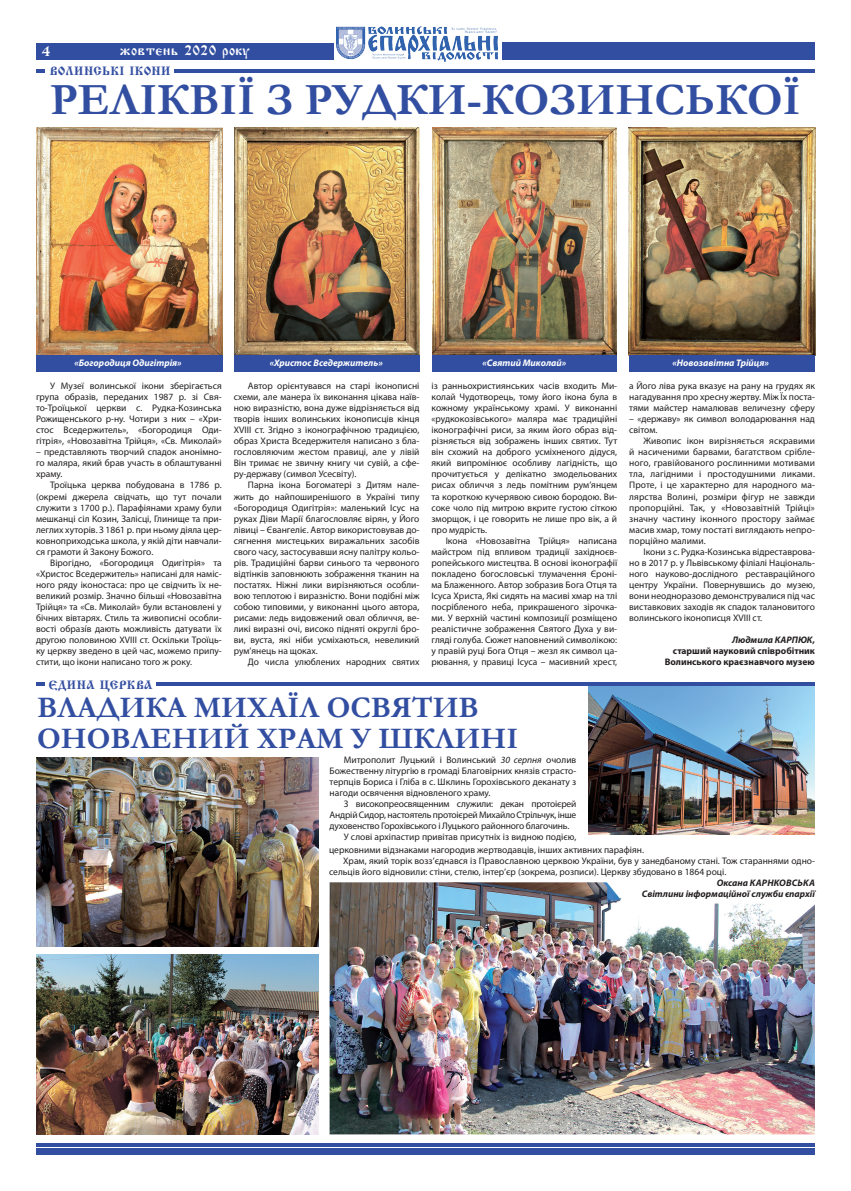
<style>
.page{position:relative;width:851px;height:1191px;background:#fff}
.page>*{position:absolute;margin:0;border:0;box-sizing:border-box;transform-origin:0 0}
.t1{font:700 45px "Garamond";color:#324ea1}
.t2{font:700 30px/31px "Garamond";color:#324ea1}
.t3{font:14px "Izhitsa CTT";letter-spacing:.04em;color:#fff}
.t4{font:12px "Izhitsa CTT";letter-spacing:.035em;color:#324ea1}
.t5{font:9.5px/11px "Myriad Pro";color:#231f20;text-align:justify}
.t6{font:9.5px "Myriad Pro";letter-spacing:-.02em;color:#231f20}
.t7{font:italic 700 9.5px "Myriad Pro";color:#fff}
.t8{font:700 9.5px/11px "Myriad Pro";color:#231f20;text-align:right}
.t9{font:italic 700 9.5px/11px "Myriad Pro";color:#231f20;text-align:right}
.s1{font-style:italic}
</style>
<div class="page">
<img style="left:588px;top:685px;width:226px;height:150px">
<hr style="left:36px;top:70px;width:778px;height:3px;background:#324ea1">
<div style="left:36px;top:1149px;width:778px;height:6px;background:#324ea1"></div>
<hr style="left:36px;top:1143px;width:778px;height:3px;background:#324ea1">
<div style="left:502px;top:43px;width:312px;height:17px;background:#324ea1"></div>
<div style="left:36px;top:43px;width:298px;height:17px;background:#324ea1"></div>
<div style="left:46px;top:64px;width:128px;height:14px;background:#fff"></div>
<img style="left:337px;top:26px;width:161px;height:36px">
<hr style="left:36px;top:682px;width:778px;height:3px;background:#324ea1">
<div style="left:45px;top:679px;width:111px;height:12px;background:#fff"></div>
<img style="left:36px;top:128px;width:186px;height:227px">
<img style="left:628px;top:128px;width:187px;height:227px">
<img style="left:432px;top:128px;width:185px;height:227px">
<img style="left:234px;top:128px;width:185px;height:227px">
<div style="left:36px;top:355px;width:186px;height:16px;background:#324ea1"></div>
<div style="left:234px;top:355px;width:186px;height:16px;background:#324ea1"></div>
<div style="left:432px;top:355px;width:185px;height:16px;background:#324ea1"></div>
<div style="left:629px;top:355px;width:185px;height:16px;background:#324ea1"></div>
<img style="left:36px;top:757px;width:282px;height:189px">
<img style="left:36px;top:954px;width:282px;height:180px">
<img style="left:329px;top:882px;width:485px;height:252px">
<h3 class="t3" style="left:42px;top:43px;width:10px">4</h3>
<h3 class="t3" style="left:120px;top:42px;width:131px">жовтень 2020 року</h3>
<p class="t4" style="left:50px;top:65px;width:122px">ВОЛИНСЬКI IКОНИ</p>
<h1 class="t1" style="left:50px;top:69px;width:752px">РЕЛІКВІЇ З РУДКИ-КОЗИНСЬКОЇ</h1>
<p class="t7" style="left:74px;top:357px;width:109px">«Богородиця Одигітрія»</p>
<p class="t7" style="left:269px;top:357px;width:115px">«Христос Вседержитель»</p>
<p class="t7" style="left:482px;top:357px;width:85px">«Святий Миколай»</p>
<p class="t7" style="left:672px;top:357px;width:98px">«Новозавітна Трійця»</p>
<p class="t5" style="left:36px;top:380px;width:187px;text-indent:14px">У Музеї волинської ікони зберігається група образів, переданих 1987 р. зі Свя&shy;то-Троїцької церкви с. Рудка-Козинська Рожищенського р-ну. Чотири з них – «Хри&shy;стос Вседержитель», «Богородиця Оди&shy;гітрія», «Новозавітна Трійця», «Св. Миколай»</p>
<p class="t5" style="left:36px;top:446px;width:187px">– представляють творчий спадок анонімно&shy;го маляра, який брав участь в облаштуванні храму.</p>
<p class="t5" style="left:36px;top:479px;width:187px;text-indent:14px">Троїцька церква побудована в 1786 р. (окремі джерела свідчать, що тут почали служити з 1700 р.). Парафіянами храму були мешканці сіл Козин, Залісці, Глинище та при&shy;леглих хуторів. З 1861 р. при ньому діяла цер&shy;ковноприходська школа, у якій діти навчали&shy;ся грамоти й Закону Божого.</p>
<p class="t5" style="left:36px;top:556px;width:187px;text-indent:14px">Вірогідно, «Богородиця Одигітрія» та «Христос Вседержитель» написані для наміс&shy;ного ряду іконостаса: про це свідчить їх не&shy;великий розмір. Значно більші «Новозавітна Трійця» та «Св. Миколай» були встановлені у бічних вівтарях. Стиль та живописні особли&shy;вості образíв дають можливість датувати їх другою половиною XVIII ст. Оскільки Троїць&shy;ку церкву зведено в цей час, можемо припу&shy;стити, що ікони написано того ж року.</p>
<p class="t5" style="left:234px;top:380px;width:187px;text-indent:14px">Автор орієнтувався на старі іконописні схеми, але манера їх виконання цікава наїв&shy;ною виразністю, вона дуже відрізняється від творів інших волинських іконописців кінця XVIII ст. Згідно з іконографічною традицією, образ Христа Вседержителя написано з бла&shy;гословляючим жестом правиці, але у лівій Він тримає не звичну книгу чи сувій, а сфе&shy;ру-державу (символ Усесвіту).</p>
<p class="t5" style="left:234px;top:479px;width:187px;text-indent:14px">Парна ікона Богоматері з Дитям нале&shy;жить до найпоширенішого в Україні типу «Богородиця Одигітрія»: маленький Ісус на руках Діви Марії благословляє вірян, у Його лівиці – Євангеліє. Автор використовував до&shy;сягнення мистецьких виражальних засобів свого часу, застосувавши ясну палітру кольо&shy;рів. Традиційні барви синього та червоного відтінків заповнюють зображення тканин на постатях. Ніжні лики вирізняються особли&shy;вою теплотою і виразністю. Вони подібні між собою типовими, у виконанні цього автора, рисами: ледь видовжений овал обличчя, ве&shy;ликі виразні очі, високо підняті округлі бро&shy;ви, вуста, які ніби усміхаються, невеликий рум’янець на щоках.</p>
<p class="t5" style="left:248px;top:655px;width:173px">До числа улюблених народних святих</p>
<p class="t5" style="left:431px;top:380px;width:187px">із ранньохристиянських часів входить Ми&shy;колай Чудотворець, тому його ікона була в кожному українському храмі. У виконанні «рудкокозівського» маляра має традиційні іконографічні риси, за яким його образ від&shy;різняється від зображень інших святих. Тут він схожий на доброго усміхненого дідуся, який випромінює особливу лагідність, що прочитується у делікатно змодельованих рисах обличчя з ледь помітним рум’янцем та короткою кучерявою сивою бородою. Ви&shy;соке чоло під митрою вкрите густою сіткою зморщок, і це говорить не лише про вік, а й про мудрість.</p>
<p class="t5" style="left:431px;top:534px;width:187px;text-indent:14px">Ікона «Новозавітна Трійця» написана майстром під впливом традиції західноєв&shy;ропейського мистецтва. В основі іконографії покладено богословські тлумачення Єроні&shy;ма Блаженного. Автор зобразив Бога Отця та Ісуса Христа, Які сидять на масиві хмар на тлі посрібленого неба, прикрашеного зірочка&shy;ми. У верхній частині композиції розміщено реалістичне зображення Святого Духа у ви&shy;гляді голуба. Сюжет наповнений символікою: у правій руці Бога Отця – жезл як символ ца&shy;рювання, у правиці Ісуса – масивний хрест,</p>
<p class="t4" style="left:58px;top:678px;width:96px">ДИНА ЦЕРКВА</p>
<h2 class="t2" style="left:37px;top:692px;width:483px">ВЛАДИКА МИХАЇЛ ОСВЯТИВ<br>ОНОВЛЕНИЙ ХРАМ У ШКЛИНІ</h2>
<p class="t5" style="left:329px;top:754px;width:248px;text-indent:14px">Митрополит Луцький і Волинський <span class="s1">30 серпня</span> очолив Божественну літургію в громаді Благовірних князів страсто&shy;терпців Бориса і Гліба в с. Шклинь Горохівського деканату з нагоди освячення відновленого храму.</p>
<p class="t6" style="left:344px;top:798px;width:234px">З високопреосвященним служили: декан протоієрей</p>
<p class="t6" style="left:329px;top:809px;width:248px">Андрій Сидор, настоятель протоієрей Михайло Стрільчук, інше</p>
<p class="t6" style="left:329px;top:820px;width:241px">духовенство Горохівського і Луцького районного благочинь.</p>
<p class="t5" style="left:344px;top:831px;width:234px">У слові архіпастир привітав присутніх із видною подією,</p>
<p class="t5" style="left:629px;top:380px;width:187px">а Його ліва рука вказує на рану на грудях як нагадування про хресну жертву. Між Їх поста&shy;тями майстер намалював величезну сферу</p>
<p class="t5" style="left:629px;top:413px;width:187px">– «державу» як символ володарювання над світом.</p>
<p class="t5" style="left:629px;top:435px;width:187px;text-indent:14px">Живопис ікон вирізняється яскравими й насиченими барвами, багатством срібле&shy;ного, гравійованого рослинними мотивами тла, лагідними і простодушними ликами.<br>Проте, і це характерно для народного ма&shy;лярства Волині, розміри фігур не завжди пропорційні. Так, у «Новозавітній Трійці» значну частину іконного простору займає масив хмар, тому постаті виглядають непро&shy;порційно малими.</p>
<p class="t5" style="left:629px;top:545px;width:187px;text-indent:14px">Ікони з с. Рудка-Козинська відреставрова&shy;но в 2017 р. у Львівському філіалі Національ&shy;ного науково-дослідного реставраційного центру України. Повернувшись до музею, вони неодноразово демонструвалися під час виставкових заходів як спадок талановитого волинського іконописця XVIII ст.</p>
<p class="t8" style="left:664px;top:633px;width:152px"><span class="s1">Людмила КАРПЮК</span>,<br>старший науковий співробітник<br>Волинського краєзнавчого музею</p>
<p class="t5" style="left:329px;top:844px;width:316px">церковними відзнаками нагородив жертводавців, інших активних парафіян.</p>
<p class="t5" style="left:343px;top:855px;width:473px">Храм, який торік возз’єднався із Православною церквою України, був у занедбаному стані. Тож стараннями одно-</p>
<p class="t5" style="left:329px;top:866px;width:398px">сельців його відновили: стіни, стелю, інтер’єр (зокрема, розписи). Церкву збудовано в 1864 році.</p>
<p class="t9" style="left:641px;top:877px;width:175px">Оксана КАРНКОВСЬКА<br>Світлини інформаційної служби єпархії</p>
</div>
